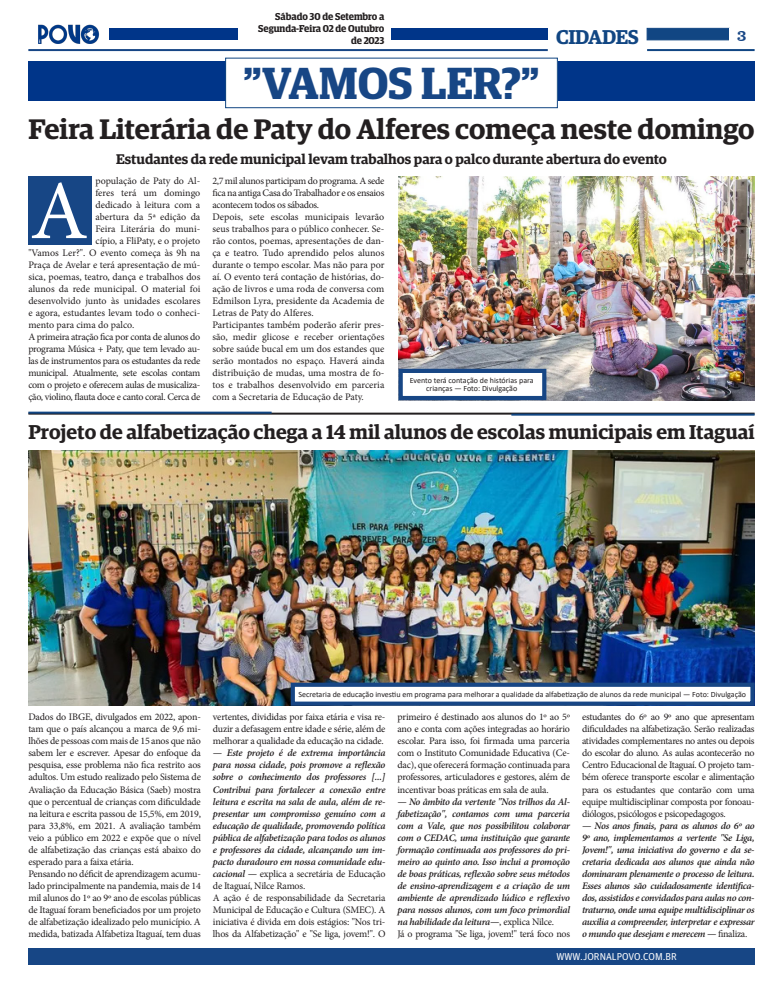
<style>
.page{position:relative;width:783px;height:993px;background:#fff}
.page>*{position:absolute;margin:0;border:0;box-sizing:border-box;transform-origin:0 0}
.t1{font:83.8px "Minion Pro";color:#fff}
.t2{font:600 45px "Guardian Egyptian Display";color:#174685}
.t3{font:600 28.3px "Guardian Egyptian";color:#231f20}
.t4{font:600 20.1px "Guardian Egyptian";color:#231f20}
.t5{font:600 20px "Guardian Egyptian";letter-spacing:-.02em;color:#114683}
.Título_-_2_colunas{font:16px "Clarendon BT";color:#174685}
.t6{font:600 14px "Guardian Egyptian";color:#231f20}
.t7{font:10px/12px "Minion Pro";letter-spacing:-.015em;color:#231f20;text-align:justify}
.t8{font:italic 600 10px/12px "Minion Pro";letter-spacing:-.025em;color:#231f20;text-align:justify}
.t9{font:600 10px/12px "Guardian Egyptian Display";letter-spacing:-.005em;color:#231f20;text-align:right}
.t10{font:10px "Guardian Agate Sans G1 D Regular";color:#fff}
.t11{font:8px/8px "Calibri";color:#231f20;text-align:center}
.s1{font-weight:400;font-style:normal}
</style>
<div class="page">
<div style="left:28px;top:947px;width:726px;height:17px;background:#174685"></div>
<img style="left:38px;top:24px;width:62px;height:20px">
<div style="left:646px;top:28px;width:83px;height:12px;background:#114683;border:1px solid #114683"></div>
<hr style="left:647px;top:49px;width:107px;height:2px;background:#114683">
<div style="left:391px;top:28px;width:156px;height:12px;background:#003589"></div>
<hr style="left:28px;top:49px;width:519px;height:2px;background:#174685">
<div style="left:109px;top:28px;width:129px;height:12px;background:#003589"></div>
<div style="left:28px;top:61px;width:726px;height:40px;background:#003589"></div>
<div style="left:225px;top:58px;width:332px;height:50px;background:#fff"></div>
<div style="left:225px;top:58px;width:332px;height:50px;border:1px solid #114682"></div>
<hr style="left:28px;top:412px;width:726px;height:2px;background:#231f20">
<hr style="left:28px;top:411px;width:243px;height:2px;background:#114683">
<hr style="left:511px;top:413px;width:243px;height:2px;background:#114683">
<div style="left:28px;top:176px;width:64px;height:69px;background:#174685"></div>
<img style="left:398px;top:176px;width:356px;height:224px">
<div style="left:398px;top:368px;width:148px;height:32px;background:#fff;border:4px solid #174685"></div>
<img style="left:28px;top:450px;width:726px;height:255px">
<div style="left:290px;top:682px;width:464px;height:23px;background:#fff;border:4px solid #174685"></div>
<p class="t9" style="left:258px;top:10px;width:127px">Sábado 30 de Setembro a<br>Segunda-Feira 02 de Outubro de 2023</p>
<h3 class="t5" style="left:556px;top:22px;width:84px">CIDADES</h3>
<p class="Título_-_2_colunas" style="left:736px;top:25px;width:11px">3</p>
<h3 class="Título_-_2_colunas" style="left:736px;top:25px;width:11px">7</h3>
<p class="t2" style="left:243px;top:59px;width:297px">"VAMOS LER?"</p>
<p class="t3" style="left:28px;top:108px;width:727px">Feira Literária de Paty do Alferes começa neste domingo</p>
<p class="t6" style="left:116px;top:148px;width:552px">Estudantes da rede municipal levam trabalhos para o palco durante abertura do evento</p>
<p class="t7" style="left:95px;top:175px;width:106px">população de Paty do Al-</p>
<p class="t7" style="left:95px;top:187px;width:106px">feres terá um domingo</p>
<p class="t7" style="left:95px;top:199px;width:106px">dedicado à leitura com a</p>
<p class="t7" style="left:95px;top:211px;width:106px">abertura da 5ª edição da</p>
<p class="t7" style="left:95px;top:223px;width:106px">Feira Literária do muni-</p>
<p class="t7" style="left:95px;top:235px;width:106px">cípio, a FliPaty, e o projeto</p>
<p class="t7" style="left:28px;top:247px;width:173px">"Vamos Ler?". O evento começa às 9h na</p>
<p class="t7" style="left:28px;top:259px;width:173px">Praça de Avelar e terá apresentação de mú-</p>
<p class="t7" style="left:28px;top:271px;width:173px">sica, poemas, teatro, dança e trabalhos dos</p>
<p class="t7" style="left:28px;top:283px;width:173px">alunos da rede municipal. O material foi</p>
<p class="t7" style="left:28px;top:295px;width:173px">desenvolvido junto às unidades escolares</p>
<p class="t7" style="left:28px;top:307px;width:173px">e agora, estudantes levam todo o conheci-</p>
<p class="t7" style="left:28px;top:319px;width:107px">mento para cima do palco.</p>
<p class="t7" style="left:28px;top:331px;width:173px">A primeira atração fica por conta de alunos do programa Música + Paty, que tem levado au&shy;las de instrumentos para os estudantes da rede municipal. Atualmente, sete escolas contam com o projeto e oferecem aulas de musicaliza&shy;ção, violino, flauta doce e canto coral. Cerca de</p>
<p class="t7" style="left:212px;top:175px;width:173px">2,7 mil alunos participam do programa. A sede fica na antiga Casa do Trabalhador e os ensaios acontecem todos os sábados.</p>
<p class="t7" style="left:212px;top:211px;width:173px">Depois, sete escolas municipais levarão seus trabalhos para o público conhecer. Se&shy;rão contos, poemas, apresentações de dan&shy;ça e teatro. Tudo aprendido pelos alunos durante o tempo escolar. Mas não para por aí. O evento terá contação de histórias, do&shy;ação de livros e uma roda de conversa com Edmilson Lyra, presidente da Academia de Letras de Paty do Alferes.</p>
<p class="t7" style="left:212px;top:319px;width:173px">Participantes também poderão aferir pres&shy;são, medir glicose e receber orientações sobre saúde bucal em um dos estandes que serão montados no espaço. Haverá ainda distribuição de mudas, uma mostra de fo&shy;tos e trabalhos desenvolvido em parceria com a Secretaria de Educação de Paty.</p>
<p class="t1" style="left:30px;top:155px;width:59px">A</p>
<p class="t11" style="left:409px;top:376px;width:125px">Evento terá contação de histórias para crianças — Foto: Divulgação</p>
<p class="t4" style="left:28px;top:417px;width:727px">Projeto de alfabetização chega a 14 mil alunos de escolas municipais em Itaguaí</p>
<p class="t7" style="left:28px;top:711px;width:174px">Dados do IBGE, divulgados em 2022, apon&shy;tam que o país alcançou a marca de 9,6 mi&shy;lhões de pessoas com mais de 15 anos que não sabem ler e escrever. Apesar do enfoque da pesquisa, esse problema não fica restrito aos adultos. Um estudo realizado pelo Sistema de Avaliação da Educação Básica (Saeb) mostra que o percentual de crianças com dificuldade na leitura e escrita passou de 15,5%, em 2019, para 33,8%, em 2021. A avaliação também veio a público em 2022 e expõe que o nível de alfabetização das crianças está abaixo do esperado para a faixa etária.</p>
<p class="t7" style="left:28px;top:867px;width:174px">Pensando no déficit de aprendizagem acumu&shy;lado principalmente na pandemia, mais de 14 mil alunos do 1º ao 9º ano de escolas públicas de Itaguaí foram beneficiados por um projeto de alfabetização idealizado pelo município. A medida, batizada Alfabetiza Itaguaí, tem duas</p>
<p class="t11" style="left:298px;top:689px;width:449px">Secretaria de educação investiu em programa para melhorar a qualidade da alfabetização de alunos da rede municipal — Foto: Divulgação</p>
<p class="t7" style="left:213px;top:711px;width:174px">vertentes, divididas por faixa etária e visa re&shy;duzir a defasagem entre idade e série, além de melhorar a qualidade da educação na cidade.</p>
<p class="t8" style="left:213px;top:746px;width:174px">— Este projeto é de extrema importância para nossa cidade, pois promove a reflexão sobre o conhecimento dos professores [...] Contribui para fortalecer a conexão entre leitura e escrita na sala de aula, além de re&shy;presentar um compromisso genuíno com a educação de qualidade, promovendo política pública de alfabetização para todos os alunos e professores da cidade, alcançando um im&shy;pacto duradouro em nossa comunidade edu&shy;cacional — <span class="s1">explica a secretária de Educação de Itaguaí, Nilce Ramos.</span></p>
<p class="t7" style="left:213px;top:891px;width:174px">A ação é de responsabilidade da Secretaria Municipal de Educação e Cultura (SMEC). A iniciativa é divida em dois estágios: "Nos tri&shy;lhos da Alfabetização" e "Se liga, jovem!". O</p>
<p class="t7" style="left:397px;top:711px;width:174px">primeiro é destinado aos alunos do 1º ao 5º ano e conta com ações integradas ao horário escolar. Para isso, foi firmada uma parceria com o Instituto Comunidade Educativa (Ce&shy;dac), que oferecerá formação continuada para professores, articuladores e gestores, além de incentivar boas práticas em sala de aula.</p>
<p class="t8" style="left:397px;top:794px;width:174px">— No âmbito da vertente "Nos trilhos da Al&shy;fabetização", contamos com uma parceria com a Vale, que nos possibilitou colaborar com o CEDAC, uma instituição que garante formação continuada aos professores do pri&shy;meiro ao quinto ano. Isso inclui a promoção de boas práticas, reflexão sobre seus métodos de ensino-aprendizagem e a criação de um ambiente de aprendizado lúdico e reflexivo para nossos alunos, com um foco primordial na habilidade da leitura—<span class="s1">, explica Nilce.</span></p>
<p class="t7" style="left:397px;top:927px;width:174px">Já o programa "Se liga, jovem!" terá foco nos</p>
<p class="t7" style="left:582px;top:711px;width:174px">estudantes do 6º ao 9º ano que apresentam dificuldades na alfabetização. Serão realizadas atividades complementares no antes ou depois do escolar do aluno. As aulas acontecerão no Centro Educacional de Itaguaí. O projeto tam&shy;bém oferece transporte escolar e alimentação para os estudantes que contarão com uma equipe multidisciplinar composta por fonoau&shy;diólogos, psicólogos e psicopedagogos.</p>
<p class="t8" style="left:582px;top:818px;width:174px">— Nos anos finais, para os alunos do 6º ao 9º ano, implementamos a vertente "Se Liga, Jovem!", uma iniciativa do governo e da se&shy;cretaria dedicada aos alunos que ainda não dominaram plenamente o processo de leitura.<br>Esses alunos são cuidadosamente identifica&shy;dos, assistidos e convidados para aulas no con&shy;traturno, onde uma equipe multidisciplinar os auxilia a compreender, interpretar e expressar o mundo que desejam e merecem — <span class="s1">finaliza.</span></p>
<p class="t10" style="left:556px;top:949px;width:122px">WWW.JORNALPOVO.COM.BR</p>
</div>
